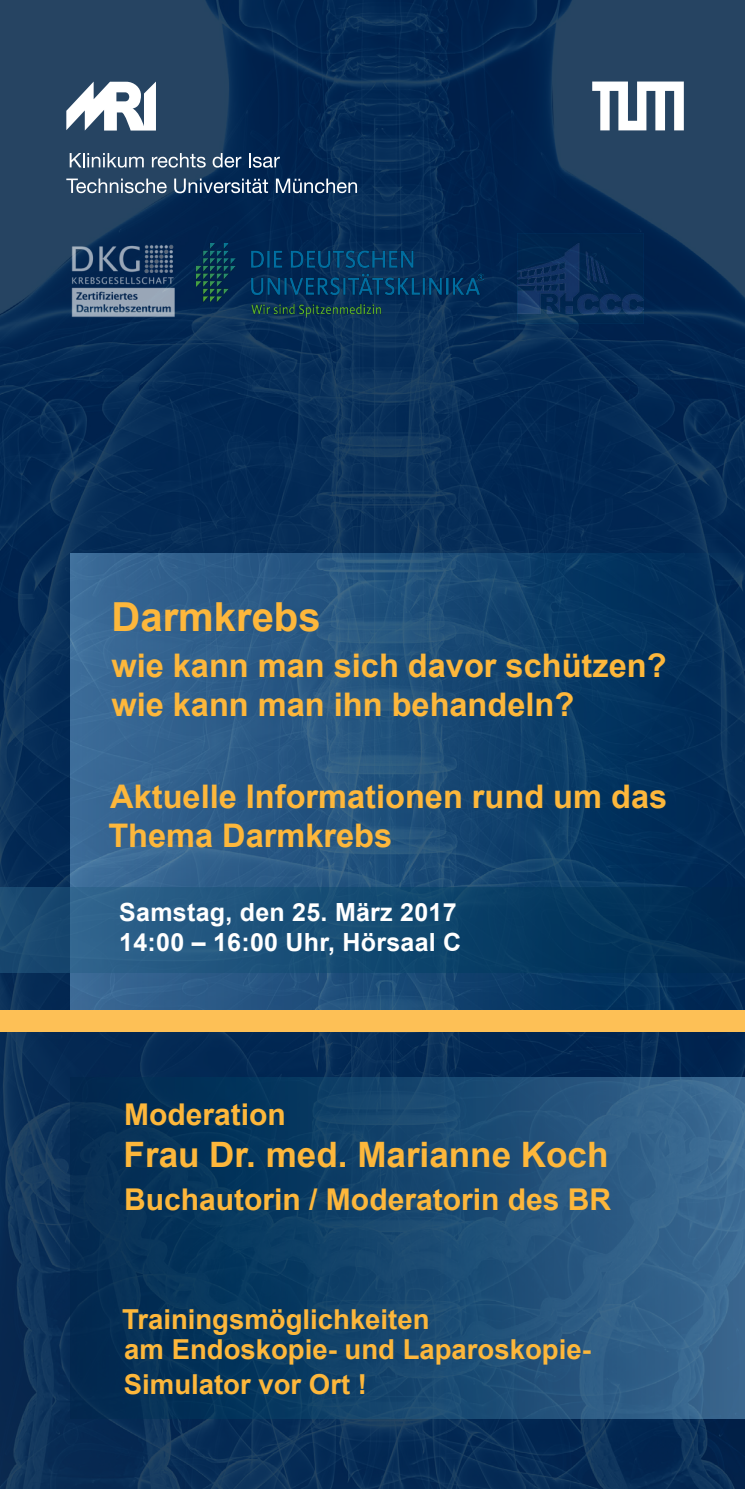
<style>
.page{position:relative;width:745px;height:1489px;background:#fff}
.page>*{position:absolute;margin:0;border:0;box-sizing:border-box;transform-origin:0 0}
.t1{font:700 40px "Arial";color:#fdb73b}
.t2{font:700 35px "Arial";color:#fdb73b}
.t3{font:700 32.5px/39px "Arial";color:#fdb73b}
.t4{font:700 30px "Arial";color:#fdb73b}
.t5{font:700 27.5px/30px "Arial";color:#fdb73b}
.t6{font:700 25px/30px "Arial";letter-spacing:.01em;color:#fff}
</style>
<div class="page">
<img style="left:1px;top:0;width:743px;height:1488px">
<svg style="left:0;top:887px;width:744px;height:85px;background:#13466e"></svg>
<svg style="left:70px;top:153px;width:74px;height:15px"></svg>
<svg style="left:152px;top:153px;width:53px;height:15px"></svg>
<svg style="left:212px;top:153px;width:29px;height:15px"></svg>
<svg style="left:248px;top:153px;width:32px;height:15px"></svg>
<svg style="left:66px;top:178px;width:100px;height:15px"></svg>
<svg style="left:174px;top:178px;width:94px;height:15px"></svg>
<svg style="left:276px;top:178px;width:81px;height:15px"></svg>
<svg style="left:66px;top:81px;width:90px;height:50px"></svg>
<svg style="left:592px;top:81px;width:91px;height:49px"></svg>
<div style="left:0;top:1010px;width:744px;height:21px;background:#fdc056"></div>
<img style="left:71px;top:243px;width:104px;height:76px">
<div style="left:71px;top:1077px;width:673px;height:340px;background:linear-gradient(to right,#00274d,#396992)"></div>
<img style="left:197px;top:243px;width:286px;height:76px">
<p class="t1" style="left:111px;top:588px;width:210px">Darmkrebs</p>
<p class="t3" style="left:111px;top:646px;width:556px">wie kann man sich davor schützen? wie kann man ihn behandeln?</p>
<p class="t3" style="left:108px;top:777px;width:560px">Aktuelle Informationen rund um das<br>Thema Darmkrebs</p>
<p class="t6" style="left:119px;top:897px;width:343px">Samstag, den 25. März 2017<br>14:00 – 16:00 Uhr, Hörsaal C</p>
<p class="t4" style="left:124px;top:1093px;width:163px">Moderation</p>
<p class="t2" style="left:123px;top:1130px;width:486px">Frau Dr. med. Marianne Koch</p>
<p class="t4" style="left:124px;top:1177px;width:488px">Buchautorin / Moderatorin des BR</p>
<p class="t5" style="left:122px;top:1304px;width:470px">Trainingsmöglichkeiten<br>am Endoskopie- und Laparoskopie-</p>
<p class="t5" style="left:124px;top:1369px;width:244px">Simulator vor Ort !</p>
</div>
